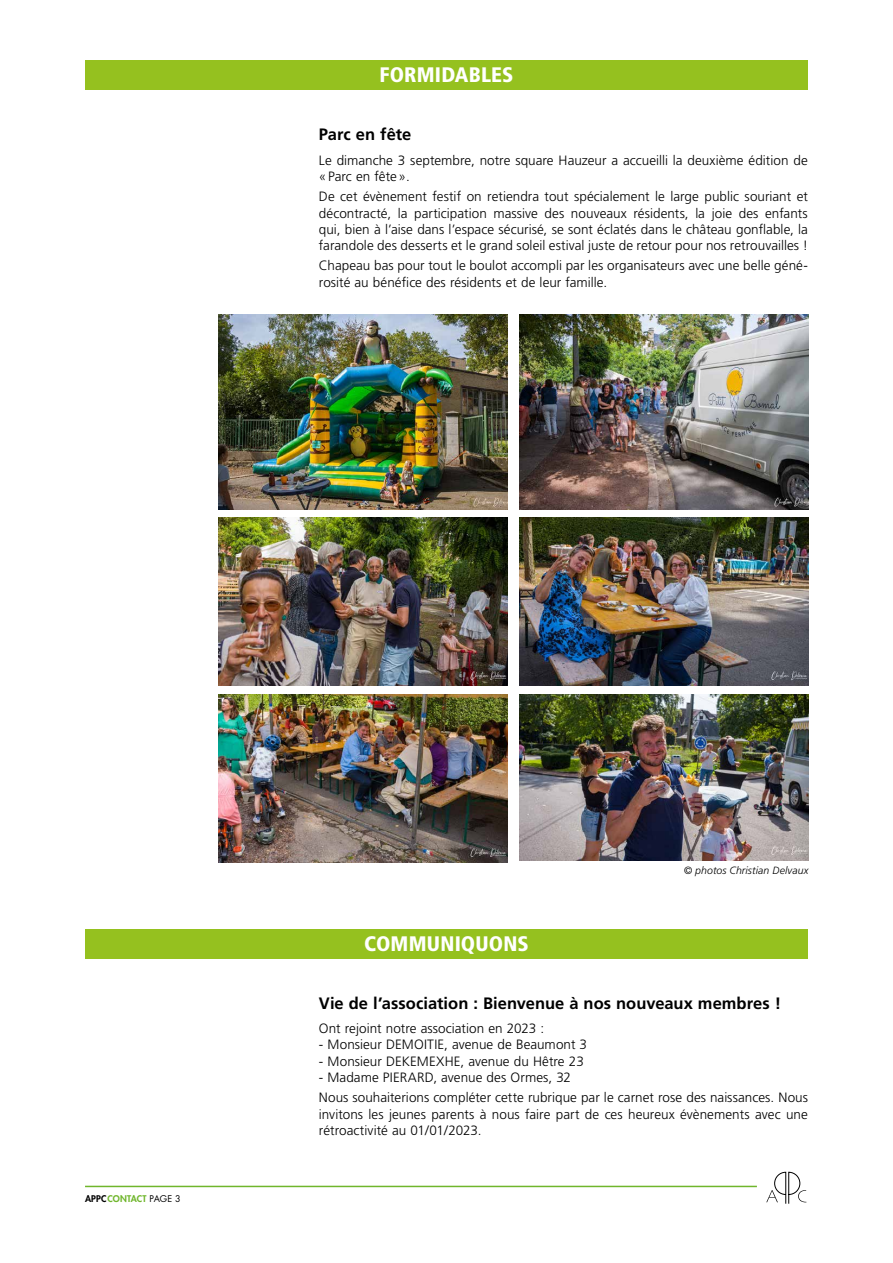
<style>
.page{position:relative;width:893px;height:1263px;background:#fff}
.page>*{position:absolute;margin:0;border:0;box-sizing:border-box;transform-origin:0 0}
.t1{font:900 condensed 21px "Frutiger";letter-spacing:.005em;color:#fff}
.t2{font:700 16.5px "Frutiger";color:#000}
.t3{font:300 13.5px/16.2px "Frutiger";letter-spacing:.005em;color:#000}
.t4{font:italic 300 10.5px "Frutiger";letter-spacing:.01em;color:#000}
.t5{font:800 9px "Futura";letter-spacing:.015em;color:#70b62c}
.s1{color:#000}
.s2{font-weight:400;color:#000}
</style>
<div class="page">
<hr style="left:85px;top:1186px;width:672px;height:1px;background:#70b62c">
<svg style="left:766px;top:1172px;width:40px;height:32px"></svg>
<div style="left:85px;top:60px;width:723px;height:30px;background:#95c11f"></div>
<div style="left:85px;top:929px;width:723px;height:30px;background:#95c11f"></div>
<img style="left:219px;top:314px;width:289px;height:196px">
<img style="left:219px;top:695px;width:289px;height:167px">
<img style="left:519px;top:695px;width:290px;height:165px">
<img style="left:519px;top:314px;width:290px;height:196px">
<img style="left:219px;top:518px;width:289px;height:167px">
<img style="left:519px;top:518px;width:290px;height:167px">
<h1 class="t1" style="left:380px;top:62px;width:135px">FORMIDABLES</h1>
<p class="t2" style="left:319px;top:125px;width:94px">Parc en fête</p>
<p class="t3" style="left:319px;top:152px;width:491px">Le dimanche 3 septembre, notre square Hauzeur a accueilli la deuxième édition de «Parc en fête».</p>
<p class="t3" style="left:319px;top:189px;width:491px;text-align:justify">De cet évènement festif on retiendra tout spécialement le large public souriant et décontracté, la participation massive des nouveaux résidents, la joie des enfants qui, bien à l’aise dans l’espace sécurisé, se sont éclatés dans le château gonflable, la farandole des desserts et le grand soleil estival juste de retour pour nos retrouvailles !</p>
<p class="t3" style="left:319px;top:258px;width:490px">Chapeau bas pour tout le boulot accompli par les organisateurs avec une belle géné&shy;rosité au bénéfice des résidents et de leur famille.</p>
<p class="t5" style="left:85px;top:1193px;width:97px"><span class="s1">APPC</span>CONTACT <span class="s2">PAGE 3</span></p>
<h1 class="t1" style="left:364px;top:931px;width:166px">COMMUNIQUONS</h1>
<p class="t4" style="left:684px;top:865px;width:126px">© photos Christian Delvaux</p>
<p class="t2" style="left:319px;top:993px;width:464px">Vie de l’association : Bienvenue à nos nouveaux membres !</p>
<p class="t3" style="left:319px;top:1021px;width:227px">Ont rejoint notre association en 2023 :</p>
<p class="t3" style="left:319px;top:1037px;width:270px">- Monsieur DEMOITIE, avenue de Beaumont 3</p>
<p class="t3" style="left:319px;top:1053px;width:266px">- Monsieur DEKEMEXHE, avenue du Hêtre 23</p>
<p class="t3" style="left:319px;top:1067px;width:490px;line-height:20.4px">- Madame PIERARD, avenue des Ormes, 32<br>Nous souhaiterions compléter cette rubrique par le carnet rose des naissances. Nous</p>
<p class="t3" style="left:319px;top:1106px;width:490px">invitons les jeunes parents à nous faire part de ces heureux évènements avec une rétroactivité au 01/01/2023.</p>
</div>
